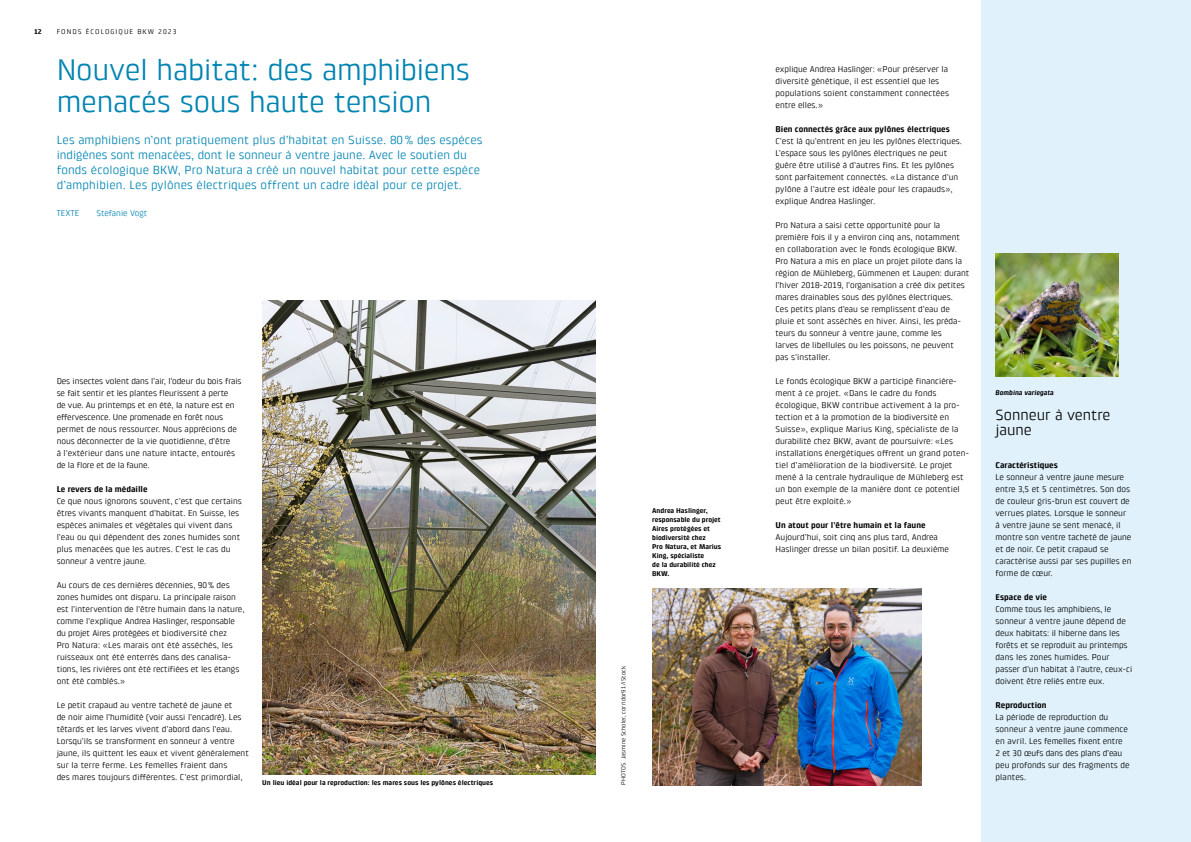
<style>
.page{position:relative;width:1191px;height:842px;background:#fff}
.page>*{position:absolute;margin:0;border:0;box-sizing:border-box;transform-origin:0 0}
.t1{font:30px/32px "Klint Pro";letter-spacing:-.01em;color:#0084b2}
.t2{font:15px/15px "Klint Pro";color:#000}
.t3{font:12px/15px "Klint Pro";letter-spacing:.01em;color:#0084b2}
.t4{font:8.5px/12px "Klint Pro";color:#000}
.t5{font:700 8.5px "Klint Pro";color:#000}
.t6{font:8.5px "Klint Pro";color:#0084b2}
.t7{font:700 7px/9px "Klint Pro";color:#000}
.t8{font:7px "Klint Pro";letter-spacing:.15em;color:#000}
.t9{font:italic 700 7px "Klint Pro";color:#000}
.t10{font:6px "Klint Pro";color:#000}
</style>
<div class="page">
<div style="left:981px;top:0;width:210px;height:842px;background:#e0f1fb"></div>
<img style="left:262px;top:300px;width:333px;height:474px">
<img style="left:652px;top:588px;width:269px;height:197px">
<img style="left:995px;top:253px;width:124px;height:123px">
<p class="t7" style="left:34px;top:27px;width:9px">12</p>
<p class="t8" style="left:57px;top:28px;width:121px">FONDS ÉCOLOGIQUE BKW 2023</p>
<h1 class="t1" style="left:57px;top:53px;width:415px">Nouvel habitat: des amphibiens menacés sous haute tension</h1>
<p class="t3" style="left:57px;top:132px;width:427px">Les amphibiens n’ont pratiquement plus d’habitat en Suisse. 80 % des espèces indigènes sont menacées, dont le sonneur à ventre jaune. Avec le soutien du fonds écologique BKW, Pro Natura a créé un nouvel habitat pour cette espèce d’amphibien. Les pylônes électriques offrent un cadre idéal pour ce projet.</p>
<p class="t6" style="left:56px;top:208px;width:24px">TEXTE</p>
<p class="t6" style="left:96px;top:208px;width:52px">Stefanie Vogt</p>
<p class="t4" style="left:57px;top:375px;width:186px">Des insectes volent dans l’air, l’odeur du bois frais se fait sentir et les plantes fleurissent à perte<br>de vue. Au printemps et en été, la nature est en effervescence. Une promenade en forêt nous permet de nous ressourcer. Nous apprécions de nous déconnecter de la vie quotidienne, d’être<br>à l’extérieur dans une nature intacte, entourés de la flore et de la faune.</p>
<p class="t5" style="left:57px;top:484px;width:92px">Le revers de la médaille</p>
<p class="t4" style="left:57px;top:495px;width:187px">Ce que nous ignorons souvent, c’est que certains êtres vivants manquent d’habitat. En Suisse, les espèces animales et végétales qui vivent dans l’eau ou qui dépendent des zones humides sont plus menacées que les autres. C’est le cas du sonneur à ventre jaune.</p>
<p class="t4" style="left:57px;top:579px;width:189px">Au cours de ces dernières décennies, 90% des zones humides ont disparu. La principale raison est l’intervention de l’être humain dans la nature, comme l’explique Andrea Haslinger, responsable du projet Aires protégées et biodiversité chez<br>Pro Natura: «Les marais ont été asséchés, les ruisseaux ont été enterrés dans des canalisa&shy;tions, les rivières ont été rectifiées et les étangs ont été comblés.»</p>
<p class="t4" style="left:57px;top:699px;width:194px">Le petit crapaud au ventre tacheté de jaune et<br>de noir aime l’humidité (voir aussi l’encadré). Les têtards et les larves vivent d’abord dans l’eau.<br>Lorsqu’ils se transforment en sonneur à ventre jaune, ils quittent les eaux et vivent généralement sur la terre ferme. Les femelles fraient dans<br>des mares toujours différentes. C’est primordial,</p>
<p class="t7" style="left:262px;top:778px;width:232px">Un lieu idéal pour la reproduction: les mares sous les pylônes électriques</p>
<p class="t7" style="left:652px;top:506px;width:70px">Andrea Haslinger, responsable du projet<br>Aires protégées et biodiversité chez<br>Pro Natura, et Marius<br>King, spécialiste<br>de la durabilité chez<br>BKW.</p>
<p class="t10" style="left:620px;top:785px;width:120px;rotate:-90deg">PHOTOS Jasmine Scholer, corridor91/iStock</p>
<p class="t4" style="left:775px;top:63px;width:175px">explique Andrea Haslinger: «Pour préserver la diversité génétique, il est essentiel que les populations soient constamment connectées entre elles.»</p>
<p class="t5" style="left:775px;top:124px;width:176px">Bien connectés grâce aux pylônes électriques</p>
<p class="t4" style="left:775px;top:135px;width:188px">C’est là qu’entrent en jeu les pylônes électriques.<br>L’espace sous les pylônes électriques ne peut guère être utilisé à d’autres fins. Et les pylônes sont parfaitement connectés. «La distance d’un pylône à l’autre est idéale pour les crapauds», explique Andrea Haslinger.</p>
<p class="t4" style="left:775px;top:219px;width:195px">Pro Natura a saisi cette opportunité pour la première fois il y a environ cinq ans, notamment en collaboration avec le fonds écologique BKW.<br>Pro Natura a mis en place un projet pilote dans la région de Mühleberg, Gümmenen et Laupen: durant l’hiver 2018-2019, l’organisation a créé dix petites mares drainables sous des pylônes électriques.<br>Ces petits plans d’eau se remplissent d’eau de pluie et sont asséchés en hiver. Ainsi, les préda&shy;teurs du sonneur à ventre jaune, comme les<br>larves de libellules ou les poissons, ne peuvent<br>pas s’installer.</p>
<p class="t4" style="left:775px;top:375px;width:195px">Le fonds écologique BKW a participé financière&shy;ment à ce projet. «Dans le cadre du fonds écologique, BKW contribue activement à la pro&shy;tection et à la promotion de la biodiversité en Suisse», explique Marius King, spécialiste de la durabilité chez BKW, avant de poursuivre: «Les installations énergétiques offrent un grand poten&shy;tiel d’amélioration de la biodiversité. Le projet mené à la centrale hydraulique de Mühleberg est un bon exemple de la manière dont ce potentiel peut être exploité.»</p>
<p class="t5" style="left:775px;top:520px;width:152px">Un atout pour l’être humain et la faune</p>
<p class="t4" style="left:775px;top:531px;width:175px">Aujourd’hui, soit cinq ans plus tard, Andrea<br>Haslinger dresse un bilan positif. La deuxième</p>
<p class="t9" style="left:995px;top:388px;width:60px">Bombina variegata</p>
<h2 class="t2" style="left:995px;top:407px;width:116px">Sonneur à ventre jaune</h2>
<p class="t5" style="left:995px;top:460px;width:64px">Caractéristiques</p>
<p class="t4" style="left:995px;top:471px;width:137px">Le sonneur à ventre jaune mesure entre 3,5 et 5 centimètres. Son dos de couleur gris-brun est couvert de verrues plates. Lorsque le sonneur à ventre jaune se sent menacé, il montre son ventre tacheté de jaune et de noir. Ce petit crapaud se caractérise aussi par ses pupilles en forme de cœur.</p>
<p class="t5" style="left:995px;top:592px;width:53px">Espace de vie</p>
<p class="t4" style="left:995px;top:603px;width:138px">Comme tous les amphibiens, le sonneur à ventre jaune dépend de deux habitats: il hiberne dans les forêts et se reproduit au printemps dans les zones humides. Pour passer d’un habitat à l’autre, ceux-ci doivent être reliés entre eux.</p>
<p class="t5" style="left:995px;top:700px;width:52px">Reproduction</p>
<p class="t4" style="left:995px;top:711px;width:136px">La période de reproduction du sonneur à ventre jaune commence en avril. Les femelles fixent entre<br>2 et 30 œufs dans des plans d’eau peu profonds sur des fragments de plantes.</p>
</div>
